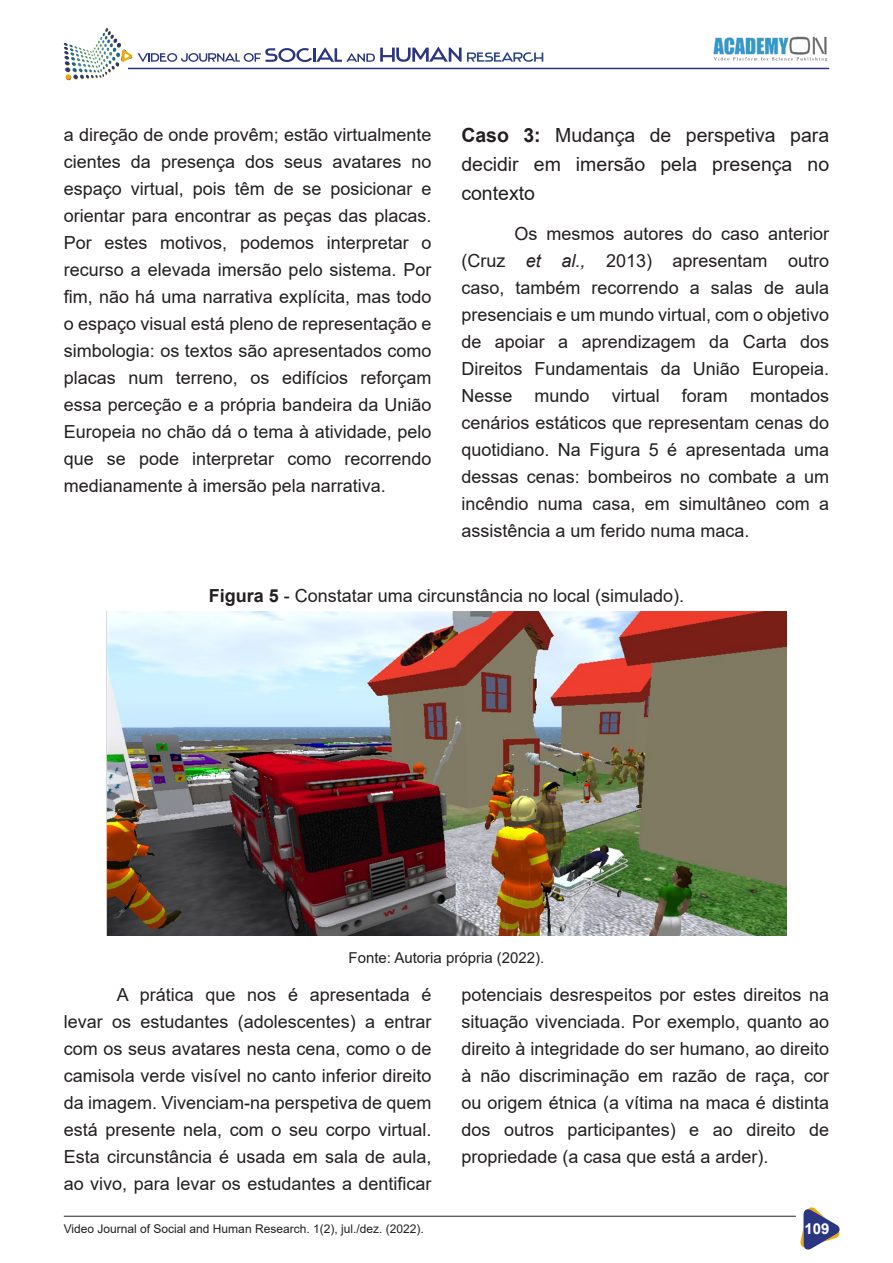
<style>
.page{position:relative;width:893px;height:1263px;background:#fff}
.page>*{position:absolute;margin:0;border:0;box-sizing:border-box;transform-origin:0 0}
.t1{font:19.5px/29.2px "Arial";color:#231f20;text-align:justify}
.t2{font:18px/27px "Arial";color:#231f20;text-align:justify}
.t3{font:15px "Arial";color:#231f20}
.t4{font:700 15px "Arial";color:#fff}
.t5{font:12px "Arial";color:#231f20}
.s1{font-weight:700}
.s2{font-style:italic}
</style>
<div class="page">
<svg style="left:785px;top:1207px;width:55px;height:43px"></svg>
<hr style="left:64px;top:1216px;width:732px;height:1px;background:#231f20">
<hr style="left:128px;top:68px;width:701px;height:1px;background:#2b3682">
<img style="left:64px;top:28px;width:68px;height:52px">
<img style="left:713px;top:37px;width:115px;height:25px">
<svg style="left:138px;top:46px;width:405px;height:16px"></svg>
<img style="left:106px;top:611px;width:681px;height:324px">
<p class="t2" style="left:64px;top:121px;width:369px">a direção de onde provêm; estão virtualmente cientes da presença dos seus avatares no espaço virtual, pois têm de se posicionar e orientar para encontrar as peças das placas.<br>Por estes motivos, podemos interpretar o recurso a elevada imersão pelo sistema. Por fim, não há uma narrativa explícita, mas todo o espaço visual está pleno de representação e simbologia: os textos são apresentados como placas num terreno, os edifícios reforçam essa perceção e a própria bandeira da União Europeia no chão dá o tema à atividade, pelo que se pode interpretar como recorrendo medianamente à imersão pela narrativa.</p>
<p class="t1" style="left:461px;top:120px;width:369px"><span class="s1">Caso 3:</span> Mudança de perspetiva para decidir em imersão pela presença no contexto</p>
<p class="t2" style="left:461px;top:220px;width:369px;text-indent:53px">Os mesmos autores do caso anterior (Cruz <span class="s2">et al.,</span> 2013) apresentam outro caso, também recorrendo a salas de aula presenciais e um mundo virtual, com o objetivo de apoiar a aprendizagem da Carta dos Direitos Fundamentais da União Europeia.<br>Nesse mundo virtual foram montados cenários estáticos que representam cenas do quotidiano. Na Figura 5 é apresentada uma dessas cenas: bombeiros no combate a um incêndio numa casa, em simultâneo com a assistência a um ferido numa maca.</p>
<p class="t2" style="left:209px;top:582px;width:477px"><span class="s1">Figura 5</span> - Constatar uma circunstância no local (simulado).</p>
<p class="t3" style="left:348px;top:947px;width:197px">Fonte: Autoria própria (2022).</p>
<p class="t2" style="left:64px;top:981px;width:369px;text-indent:53px">A prática que nos é apresentada é levar os estudantes (adolescentes) a entrar com os seus avatares nesta cena, como o de camisola verde visível no canto inferior direito da imagem. Vivenciam-na perspetiva de quem está presente nela, com o seu corpo virtual.<br>Esta circunstância é usada em sala de aula, ao vivo, para levar os estudantes a dentificar</p>
<p class="t2" style="left:461px;top:981px;width:369px">potenciais desrespeitos por estes direitos na situação vivenciada. Por exemplo, quanto ao direito à integridade do ser humano, ao direito à não discriminação em razão de raça, cor ou origem étnica (a vítima na maca é distinta dos outros participantes) e ao direito de propriedade (a casa que está a arder).</p>
<p class="t5" style="left:64px;top:1220px;width:361px">Video Journal of Social and Human Research. 1(2), jul./dez. (2022).</p>
<p class="t4" style="left:804px;top:1218px;width:27px">109</p>
</div>
